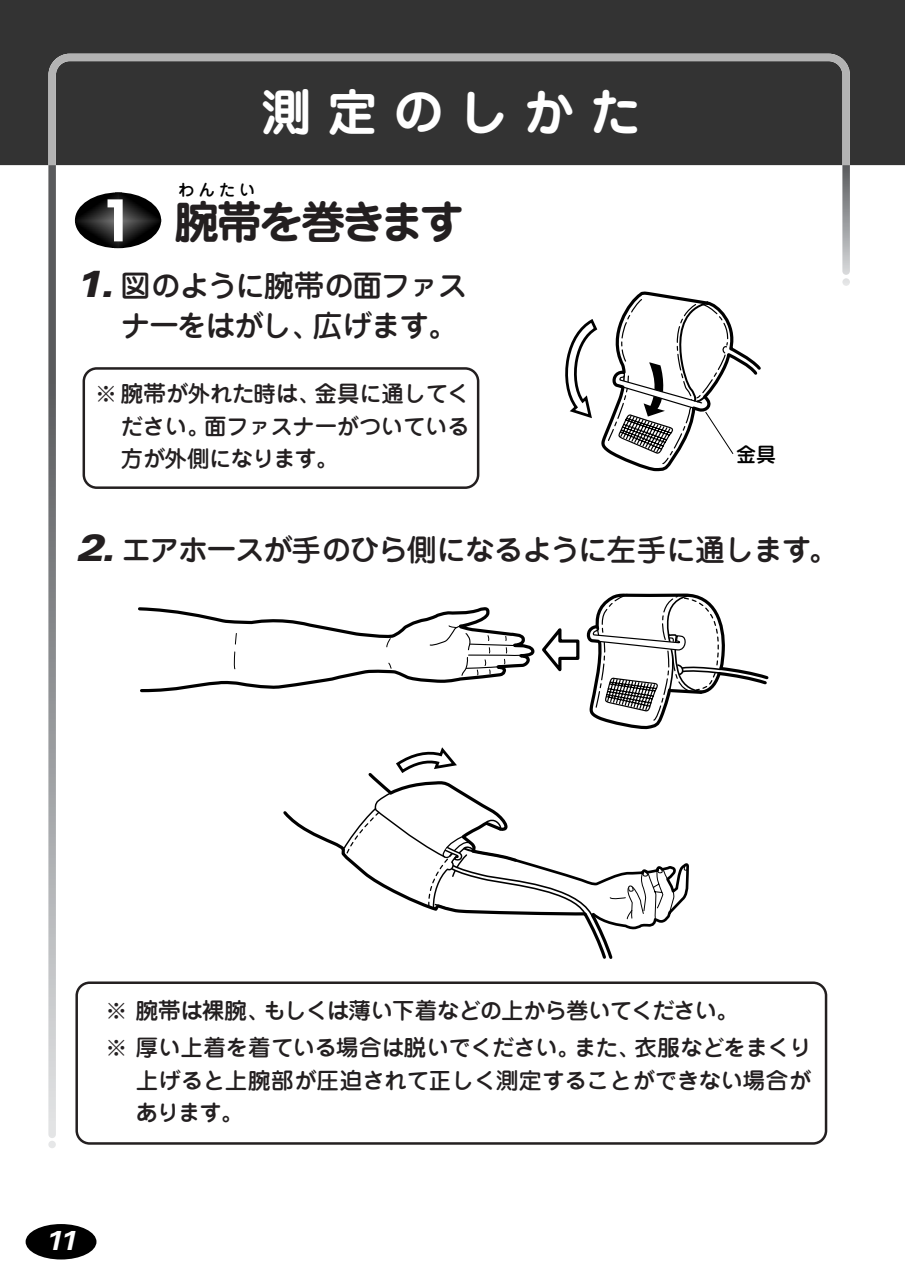
<style>
.page{position:relative;width:905px;height:1288px;background:#fff}
.page>*{position:absolute;margin:0;border:0;box-sizing:border-box;transform-origin:0 0}
.t1{font:700 50px "Jun 501";letter-spacing:.315em;color:#fff}
.t2{font:700 45px "Jun 501";letter-spacing:-.095em;color:#231f20}
.t3{font:500 30px/40px "Jun 34";letter-spacing:-.055em;color:#231f20}
.t4{font:italic 700 expanded 27.5px "Univers";color:#fff}
.t5{font:500 22.5px/32.5px "Jun 34";letter-spacing:-.025em;color:#231f20}
.t6{font:500 20px "Jun 34";color:#000}
.t7{font:500 16.25px "Jun 34";color:#000}
.s1{font-family:"Bauhaus";font-weight:600;font-size:60px;color:#fff}
.s2{font-family:"Univers";font-weight:900;font-style:italic;font-stretch:expanded;font-size:37.5px}
</style>
<div class="page">
<div style="left:0;top:0;width:905px;height:165px;background:#333"></div>
<svg style="left:48px;top:54px;width:802px;height:111px;background:#3d3d3d"></svg>
<svg style="left:48px;top:165px;width:8px;height:983px;background:#969799"></svg>
<svg style="left:842px;top:165px;width:8px;height:121px"></svg>
<div style="left:26px;top:1224px;width:70px;height:35px;background:#000;border-radius:50%"></div>
<svg style="left:75px;top:192px;width:86px;height:56px;background:#212121"></svg>
<svg style="left:83px;top:367px;width:396px;height:122px"></svg>
<svg style="left:75px;top:981px;width:752px;height:163px"></svg>
<svg style="left:138px;top:607px;width:442px;height:86px"></svg>
<svg style="left:587px;top:593px;width:182px;height:135px"></svg>
<svg style="left:283px;top:747px;width:405px;height:212px"></svg>
<svg style="left:565px;top:293px;width:196px;height:179px"></svg>
<h1 class="t1" style="left:262px;top:94px;width:380px">測定のしかた</h1>
<p class="t7" style="left:179px;top:184px;width:78px">わんたい</p>
<h2 class="t2" style="left:101px;top:205px;width:364px"><span class="s1">1</span> 腕帯を巻きます</h2>
<h3 class="t3" style="left:121px;top:269px;width:348px;text-indent:-46px"><span class="s2">1.</span> 図のように腕帯の面ファスナーをはがし、広げます。</h3>
<p class="t5" style="left:121px;top:380px;width:350px;text-align:justify;text-indent:-26px">※ 腕帯が外れた時は、金具に通してください。面ファスナーがついている方が外側になります。</p>
<p class="t6" style="left:736px;top:447px;width:41px">金具</p>
<h3 class="t3" style="left:75px;top:533px;width:764px"><span class="s2">2.</span> エアホースが手のひら側になるように左手に通します。</h3>
<p class="t5" style="left:105px;top:995px;width:708px;line-height:36.8px">※ 腕帯は裸腕、もしくは薄い下着などの上から巻いてください。<br>※ 厚い上着を着ている場合は脱いでください。また、衣服などをまくり</p>
<p class="t5" style="left:136px;top:1066px;width:678px">上げると上腕部が圧迫されて正しく測定することができない場合があります。</p>
<p class="t4" style="left:44px;top:1230px;width:36px">11</p>
</div>
